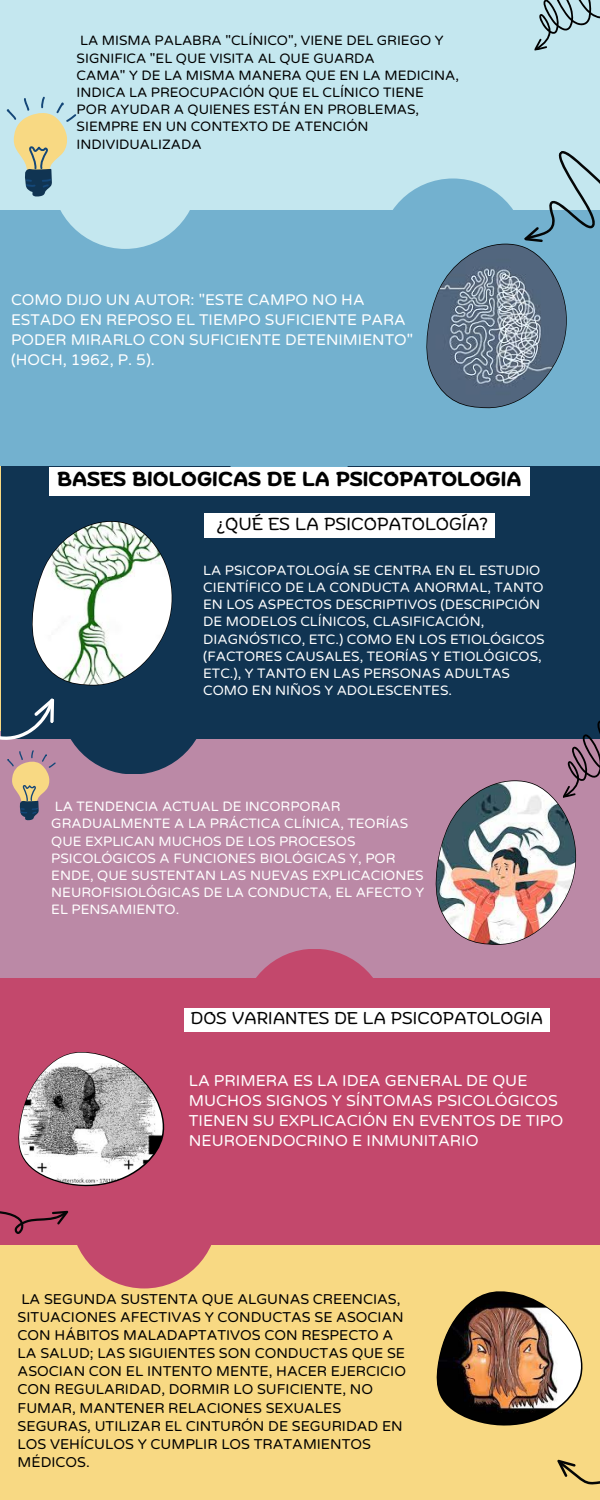
<style>
.page{position:relative;width:600px;height:1500px;background:#f8d983}
.page>*{position:absolute;margin:0;border:0;box-sizing:border-box;transform-origin:0 0}
.t1{font:700 20.2px "Biski";color:#000}
.t2{font:17.4px "Biski";color:#000}
.t3{font:17px "Biski";color:#000}
.t4{font:15.9px/19.9px "Varela Round";color:#fff}
.t5{font:15.5px/19.9px "Varela Round";color:#fff}
.t6{font:14.4px/18.1px "Varela Round";color:#000}
.t7{font:13.7px/17.2px "Varela Round";color:#fff}
.t8{font:13.7px/17.2px "Varela Round";color:#000}
</style>
<div class="page">
<div style="left:0;top:0;width:600px;height:243px;background:#c4e7ef"></div>
<div style="left:0;top:731px;width:600px;height:261px;background:#bb89a6"></div>
<div style="left:1px;top:464px;width:599px;height:275px;background:#103452"></div>
<div style="left:60px;top:627px;width:147px;height:147px;background:#103452;border-radius:50%"></div>
<div style="left:0;top:210px;width:600px;height:256px;background:#73b1cf"></div>
<div style="left:52px;top:102px;width:147px;height:147px;background:#c4e7ef;border-radius:50%"></div>
<div style="left:216px;top:349px;width:147px;height:147px;background:#73b1cf;border-radius:50%"></div>
<div style="left:71px;top:1142px;width:147px;height:146px;background:#c3486c;border-radius:50%"></div>
<div style="left:0;top:979px;width:600px;height:266px;background:#c3486c"></div>
<div style="left:241px;top:949px;width:147px;height:147px;background:#c3486c;border-radius:50%"></div>
<svg style="left:7px;top:96px;width:69px;height:101px"></svg>
<svg style="left:534px;top:0;width:66px;height:51px"></svg>
<img style="left:18px;top:1053px;width:146px;height:132px">
<svg style="left:421px;top:151px;width:179px;height:258px"></svg>
<svg style="left:557px;top:1460px;width:43px;height:25px"></svg>
<div style="left:204px;top:514px;width:291px;height:24px;background:#fff"></div>
<div style="left:50px;top:467px;width:480px;height:29px;background:#fff"></div>
<svg style="left:0;top:521px;width:178px;height:299px"></svg>
<svg style="left:435px;top:720px;width:165px;height:225px"></svg>
<svg style="left:0;top:1210px;width:68px;height:24px"></svg>
<img style="left:437px;top:1292px;width:146px;height:132px">
<div style="left:184px;top:1008px;width:366px;height:24px;background:#fff"></div>
<p class="t8" style="left:77px;top:32px;width:384px">LA MISMA PALABRA "CLÍNICO", VIENE DEL GRIEGO Y SIGNIFICA "EL QUE VISITA AL QUE GUARDA<br>CAMA" Y DE LA MISMA MANERA QUE EN LA MEDICINA, INDICA LA PREOCUPACIÓN QUE EL CLÍNICO TIENE<br>POR AYUDAR A QUIENES ESTÁN EN PROBLEMAS, SIEMPRE EN UN CONTEXTO DE ATENCIÓN INDIVIDUALIZADA</p>
<p class="t5" style="left:11px;top:290px;width:404px">COMO DIJO UN AUTOR: "ESTE CAMPO NO HA ESTADO EN REPOSO EL TIEMPO SUFICIENTE PARA PODER MIRARLO CON SUFICIENTE DETENIMIENTO" (HOCH, 1962, P. 5).</p>
<h1 class="t1" style="left:58px;top:471px;width:465px">BASES BIOLOGICAS DE LA PSICOPATOLOGIA</h1>
<p class="t2" style="left:217px;top:517px;width:273px">¿QUÉ ES LA PSICOPATOLOGÍA?</p>
<p class="t7" style="left:203px;top:562px;width:343px">LA PSICOPATOLOGÍA SE CENTRA EN EL ESTUDIO CIENTÍFICO DE LA CONDUCTA ANORMAL, TANTO EN LOS ASPECTOS DESCRIPTIVOS (DESCRIPCIÓN DE MODELOS CLÍNICOS, CLASIFICACIÓN, DIAGNÓSTICO, ETC.) COMO EN LOS ETIOLÓGICOS (FACTORES CAUSALES, TEORÍAS Y ETIOLÓGICOS, ETC.), Y TANTO EN LAS PERSONAS ADULTAS COMO EN NIÑOS Y ADOLESCENTES.</p>
<p class="t7" style="left:51px;top:798px;width:375px">LA TENDENCIA ACTUAL DE INCORPORAR GRADUALMENTE A LA PRÁCTICA CLÍNICA, TEORÍAS QUE EXPLICAN MUCHOS DE LOS PROCESOS PSICOLÓGICOS A FUNCIONES BIOLÓGICAS Y, POR ENDE, QUE SUSTENTAN LAS NUEVAS EXPLICACIONES NEUROFISIOLÓGICAS DE LA CONDUCTA, EL AFECTO Y EL PENSAMIENTO.</p>
<p class="t3" style="left:191px;top:1012px;width:354px">DOS VARIANTES DE LA PSICOPATOLOGIA</p>
<p class="t4" style="left:189px;top:1071px;width:376px">LA PRIMERA ES LA IDEA GENERAL DE QUE MUCHOS SIGNOS Y SÍNTOMAS PSICOLÓGICOS TIENEN SU EXPLICACIÓN EN EVENTOS DE TIPO NEUROENDOCRINO E INMUNITARIO</p>
<p class="t6" style="left:18px;top:1291px;width:390px">LA SEGUNDA SUSTENTA QUE ALGUNAS CREENCIAS, SITUACIONES AFECTIVAS Y CONDUCTAS SE ASOCIAN CON HÁBITOS MALADAPTATIVOS CON RESPECTO A LA SALUD; LAS SIGUIENTES SON CONDUCTAS QUE SE ASOCIAN CON EL INTENTO MENTE, HACER EJERCICIO CON REGULARIDAD, DORMIR LO SUFICIENTE, NO FUMAR, MANTENER RELACIONES SEXUALES SEGURAS, UTILIZAR EL CINTURÓN DE SEGURIDAD EN LOS VEHÍCULOS Y CUMPLIR LOS TRATAMIENTOS MÉDICOS.</p>
</div>
